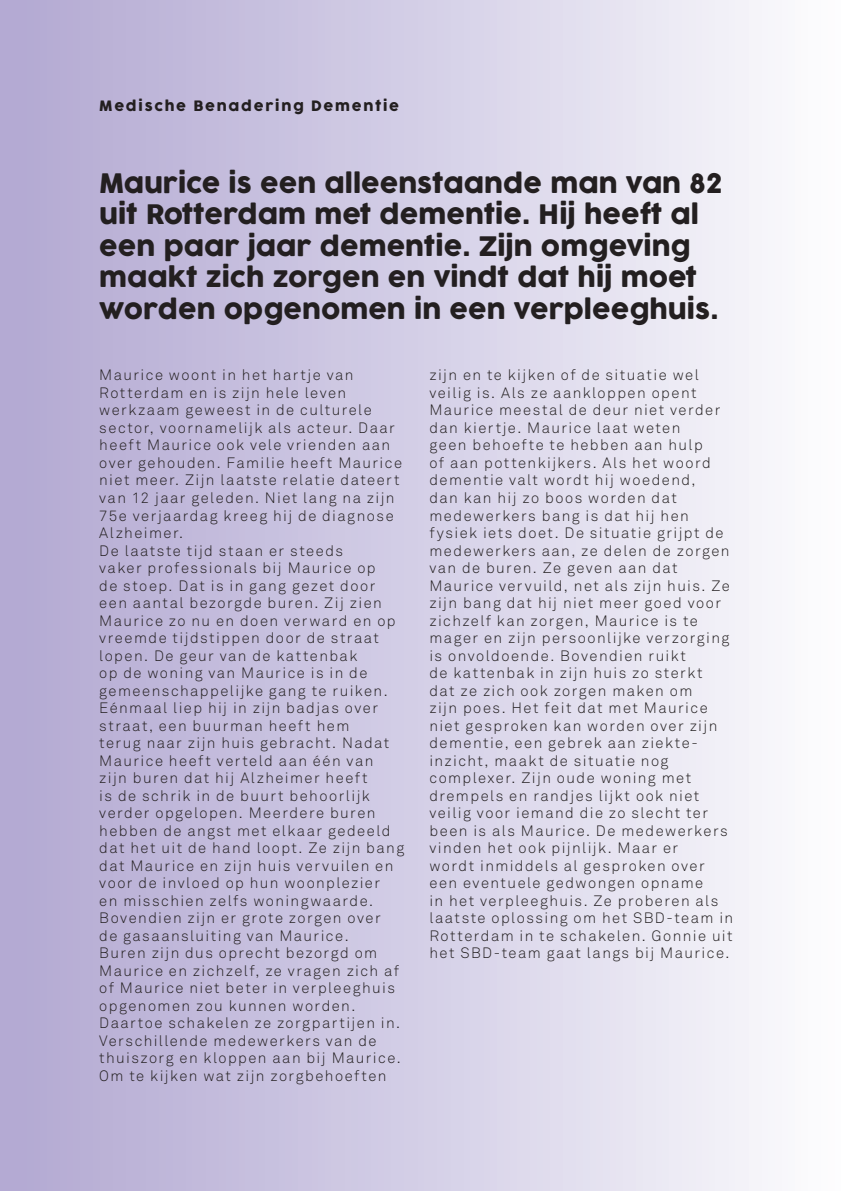
<style>
.page{position:relative;width:844px;height:1191px;background:#fff}
.page>*{position:absolute;margin:0;border:0;box-sizing:border-box;transform-origin:0 0}
.t1{font:26.25px/31.5px "Cocogoose";color:#231f20}
.t2{font:300 14.88px/17.5px "Akkurat Std";letter-spacing:.095em;color:#231f20}
.t3{font:14px "Cocogoose";letter-spacing:.125em;color:#231f20}
</style>
<div class="page">
<div style="left:0;top:1px;width:843px;height:1190px;background:linear-gradient(to right,#b0a6d1,#fbfbfd)"></div>
<p class="t3" style="left:99px;top:96px;width:301px">Medische Benadering Dementie</p>
<p class="t1" style="left:99px;top:169px;width:624px">Maurice is een alleenstaande man van 82 uit Rotterdam met dementie. Hij heeft al een paar jaar dementie. Zijn omgeving maakt zich zorgen en vindt dat hij moet worden opgenomen in een verpleeghuis.</p>
<p class="t2" style="left:99px;top:366px;width:304px">Maurice woont in het hartje van Rotterdam en is zijn hele leven werkzaam geweest in de culturele sector, voornamelijk als acteur. Daar heeft Maurice ook vele vrienden aan over gehouden. Familie heeft Maurice niet meer. Zijn laatste relatie dateert van 12 jaar geleden. Niet lang na zijn 75e verjaardag kreeg hij de diagnose Alzheimer.</p>
<p class="t2" style="left:99px;top:541px;width:306px">De laatste tijd staan er steeds<br>vaker professionals bij Maurice op<br>de stoep. Dat is in gang gezet door een aantal bezorgde buren. Zij zien Maurice zo nu en doen verward en op vreemde tijdstippen door de straat lopen. De geur van de kattenbak<br>op de woning van Maurice is in de gemeenschappelijke gang te ruiken.<br>Eénmaal liep hij in zijn badjas over straat, een buurman heeft hem<br>terug naar zijn huis gebracht. Nadat Maurice heeft verteld aan één van zijn buren dat hij Alzheimer heeft<br>is de schrik in de buurt behoorlijk verder opgelopen. Meerdere buren hebben de angst met elkaar gedeeld dat het uit de hand loopt. Ze zijn bang dat Maurice en zijn huis vervuilen en voor de invloed op hun woonplezier<br>en misschien zelfs woningwaarde.<br>Bovendien zijn er grote zorgen over<br>de gasaansluiting van Maurice.<br>Buren zijn dus oprecht bezorgd om Maurice en zichzelf, ze vragen zich af of Maurice niet beter in verpleeghuis opgenomen zou kunnen worden.</p>
<p class="t2" style="left:99px;top:1014px;width:303px">Daartoe schakelen ze zorgpartijen in.<br>Verschillende medewerkers van de thuiszorg en kloppen aan bij Maurice.<br>Om te kijken wat zijn zorgbehoeften</p>
<p class="t2" style="left:429px;top:366px;width:305px">zijn en te kijken of de situatie wel veilig is. Als ze aankloppen opent Maurice meestal de deur niet verder dan kiertje. Maurice laat weten<br>geen behoefte te hebben aan hulp<br>of aan pottenkijkers. Als het woord dementie valt wordt hij woedend,<br>dan kan hij zo boos worden dat medewerkers bang is dat hij hen fysiek iets doet. De situatie grijpt de medewerkers aan, ze delen de zorgen van de buren. Ze geven aan dat Maurice vervuild, net als zijn huis. Ze zijn bang dat hij niet meer goed voor zichzelf kan zorgen, Maurice is te mager en zijn persoonlijke verzorging is onvoldoende. Bovendien ruikt<br>de kattenbak in zijn huis zo sterkt<br>dat ze zich ook zorgen maken om<br>zijn poes. Het feit dat met Maurice niet gesproken kan worden over zijn dementie, een gebrek aan ziekte&shy;inzicht, maakt de situatie nog complexer. Zijn oude woning met drempels en randjes lijkt ook niet veilig voor iemand die zo slecht ter been is als Maurice. De medewerkers vinden het ook pijnlijk. Maar er<br>wordt inmiddels al gesproken over een eventuele gedwongen opname<br>in het verpleeghuis. Ze proberen als laatste oplossing om het SBD-team in Rotterdam in te schakelen. Gonnie uit het SBD-team gaat langs bij Maurice.</p>
</div>
